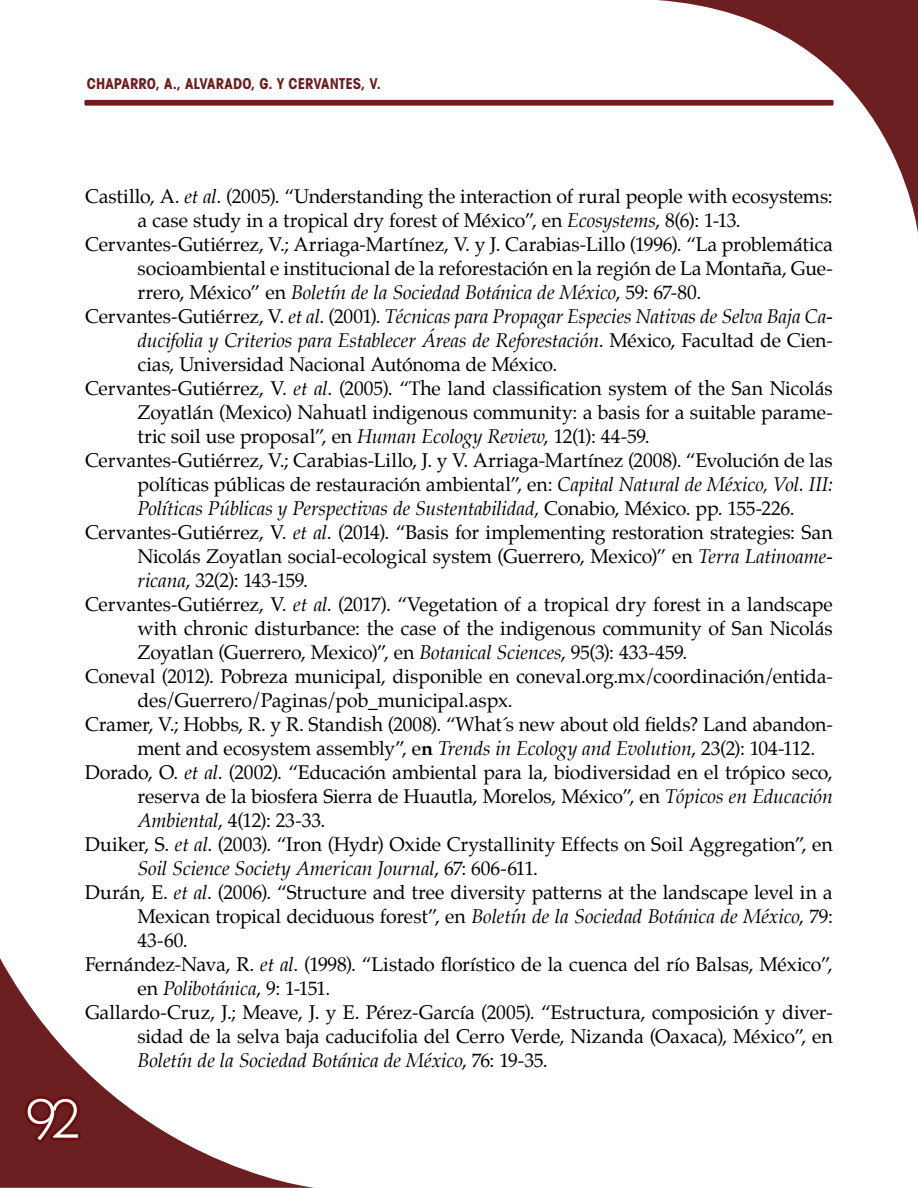
<style>
.page{position:relative;width:918px;height:1188px;background:#fff}
.page>*{position:absolute;margin:0;border:0;box-sizing:border-box;transform-origin:0 0}
.t1{font:60px "Martin Got URWT Ligh";color:#fff}
.t2{font:19.5px "Palatino";letter-spacing:-.01em;color:#000}
.t3{font:italic 19.5px "Palatino";letter-spacing:-.005em;color:#000}
.t4{font:700 condensed 15px "Avant Garde";letter-spacing:.005em;color:#6b1f20}
.s1{font-style:italic}
.s2{font-style:normal}
.s3{font-weight:700}
</style>
<div class="page">
<svg style="left:0;top:958px;width:315px;height:230px"></svg>
<div style="left:84px;top:100px;width:750px;height:6px;background:#6b1f20;border-radius:2px"></div>
<svg style="left:21px;top:1092px;width:63px;height:57px;background:#681818"></svg>
<svg style="left:656px;top:0;width:261px;height:227px"></svg>
<svg style="left:917px;top:0;width:1px;height:233px"></svg>
<p class="t4" style="left:87px;top:74px;width:296px">CHAPARRO, A., ALVARADO, G. y CERVANTES, V.</p>
<p class="t2" style="left:85px;top:180px;width:749px">Castillo, A. <span class="s1">et al</span>. (2005). “Understanding the interaction of rural people with ecosystems:</p>
<p class="t2" style="left:138px;top:204px;width:605px">a case study in a tropical dry forest of México”, en <span class="s1">Ecosystems</span>, 8(6): 1-13.</p>
<p class="t2" style="left:85px;top:228px;width:749px">Cervantes-Gutiérrez, V.; Arriaga-Martínez, V. y J. Carabias-Lillo (1996). “La problemática</p>
<p class="t2" style="left:138px;top:252px;width:697px">socioambiental e institucional de la reforestación en la región de La Montaña, Gue-</p>
<p class="t3" style="left:138px;top:276px;width:565px"><span class="s2">rrero, México” en</span> Boletín de la Sociedad Botánica de México<span class="s2">, 59: 67-80.</span></p>
<p class="t3" style="left:85px;top:300px;width:749px"><span class="s2">Cervantes-Gutiérrez, V.</span> et al<span class="s2">. (2001).</span> Técnicas para Propagar Especies Nativas de Selva Baja Ca-</p>
<p class="t3" style="left:138px;top:324px;width:697px">ducifolia y Criterios para Establecer Áreas de Reforestación<span class="s2">. México, Facultad de Cien-</span></p>
<p class="t2" style="left:138px;top:348px;width:421px">cias, Universidad Nacional Autónoma de México.</p>
<p class="t2" style="left:85px;top:372px;width:749px">Cervantes-Gutiérrez, V. <span class="s1">et al</span>. (2005). “The land classification system of the San Nicolás</p>
<p class="t2" style="left:138px;top:396px;width:697px">Zoyatlán (Mexico) Nahuatl indigenous community: a basis for a suitable parame-</p>
<p class="t2" style="left:138px;top:420px;width:514px">tric soil use proposal”, en <span class="s1">Human Ecology Review</span>, 12(1): 44-59.</p>
<p class="t2" style="left:85px;top:444px;width:749px">Cervantes-Gutiérrez, V.; Carabias-Lillo, J. y V. Arriaga-Martínez (2008). “Evolución de las</p>
<p class="t2" style="left:138px;top:468px;width:697px">políticas públicas de restauración ambiental”, en: <span class="s1">Capital Natural de México, Vol. III:</span></p>
<p class="t3" style="left:138px;top:492px;width:659px">Políticas Públicas y Perspectivas de Sustentabilidad<span class="s2">, Conabio, México. pp. 155-226.</span></p>
<p class="t2" style="left:85px;top:516px;width:749px">Cervantes-Gutiérrez, V. <span class="s1">et al</span>. (2014). “Basis for implementing restoration strategies: San</p>
<p class="t2" style="left:138px;top:540px;width:697px">Nicolás Zoyatlan social-ecological system (Guerrero, Mexico)” en <span class="s1">Terra Latinoame-</span></p>
<p class="t2" style="left:138px;top:564px;width:172px"><span class="s1">ricana</span>, 32(2): 143-159.</p>
<p class="t2" style="left:85px;top:588px;width:749px">Cervantes-Gutiérrez, V. <span class="s1">et al</span>. (2017). “Vegetation of a tropical dry forest in a landscape</p>
<p class="t2" style="left:138px;top:612px;width:697px">with chronic disturbance: the case of the indigenous community of San Nicolás</p>
<p class="t2" style="left:138px;top:636px;width:551px">Zoyatlan (Guerrero, Mexico)”, en <span class="s1">Botanical Sciences</span>, 95(3): 433-459.</p>
<p class="t2" style="left:85px;top:660px;width:749px">Coneval (2012). Pobreza municipal, disponible en coneval.org.mx/coordinación/entida-</p>
<p class="t2" style="left:138px;top:684px;width:377px">des/Guerrero/Paginas/pob_municipal.aspx.</p>
<p class="t2" style="left:85px;top:708px;width:749px">Cramer, V.; Hobbs, R. y R. Standish (2008). “What´s new about old fields? Land abandon-</p>
<p class="t2" style="left:138px;top:732px;width:679px">ment and ecosystem assembly”, e<span class="s3">n</span> <span class="s1">Trends in Ecology and Evolution</span>, 23(2): 104-112.</p>
<p class="t2" style="left:85px;top:756px;width:749px">Dorado, O. <span class="s1">et al</span>. (2002). “Educación ambiental para la, biodiversidad en el trópico seco,</p>
<p class="t2" style="left:137px;top:780px;width:697px">reserva de la biosfera Sierra de Huautla, Morelos, México”, en <span class="s1">Tópicos en Educación</span></p>
<p class="t2" style="left:137px;top:804px;width:189px"><span class="s1">Ambiental</span>, 4(12): 23-33.</p>
<p class="t2" style="left:85px;top:828px;width:749px">Duiker, S. <span class="s1">et al</span>. (2003). “Iron (Hydr) Oxide Crystallinity Effects on Soil Aggregation”, en</p>
<p class="t3" style="left:137px;top:852px;width:402px">Soil Science Society American Journal<span class="s2">, 67: 606-611.</span></p>
<p class="t2" style="left:85px;top:876px;width:749px">Durán, E. <span class="s1">et al</span>. (2006). “Structure and tree diversity patterns at the landscape level in a</p>
<p class="t2" style="left:137px;top:900px;width:697px">Mexican tropical deciduous forest”, en <span class="s1">Boletín de la Sociedad Botánica de México</span>, 79:</p>
<p class="t2" style="left:137px;top:924px;width:52px">43-60.</p>
<p class="t2" style="left:85px;top:948px;width:749px">Fernández-Nava, R. <span class="s1">et al</span>. (1998). “Listado florístico de la cuenca del río Balsas, México”,</p>
<p class="t3" style="left:138px;top:973px;width:194px"><span class="s2">en</span> Polibotánica<span class="s2">, 9: 1-151.</span></p>
<p class="t2" style="left:85px;top:996px;width:749px">Gallardo-Cruz, J.; Meave, J. y E. Pérez-García (2005). “Estructura, composición y diver-</p>
<p class="t2" style="left:137px;top:1020px;width:697px">sidad de la selva baja caducifolia del Cerro Verde, Nizanda (Oaxaca), México”, en</p>
<p class="t3" style="left:137px;top:1045px;width:412px">Boletín de la Sociedad Botánica de México<span class="s2">, 76: 19-35.</span></p>
<h1 class="t1" style="left:26px;top:1082px;width:57px">92</h1>
</div>
